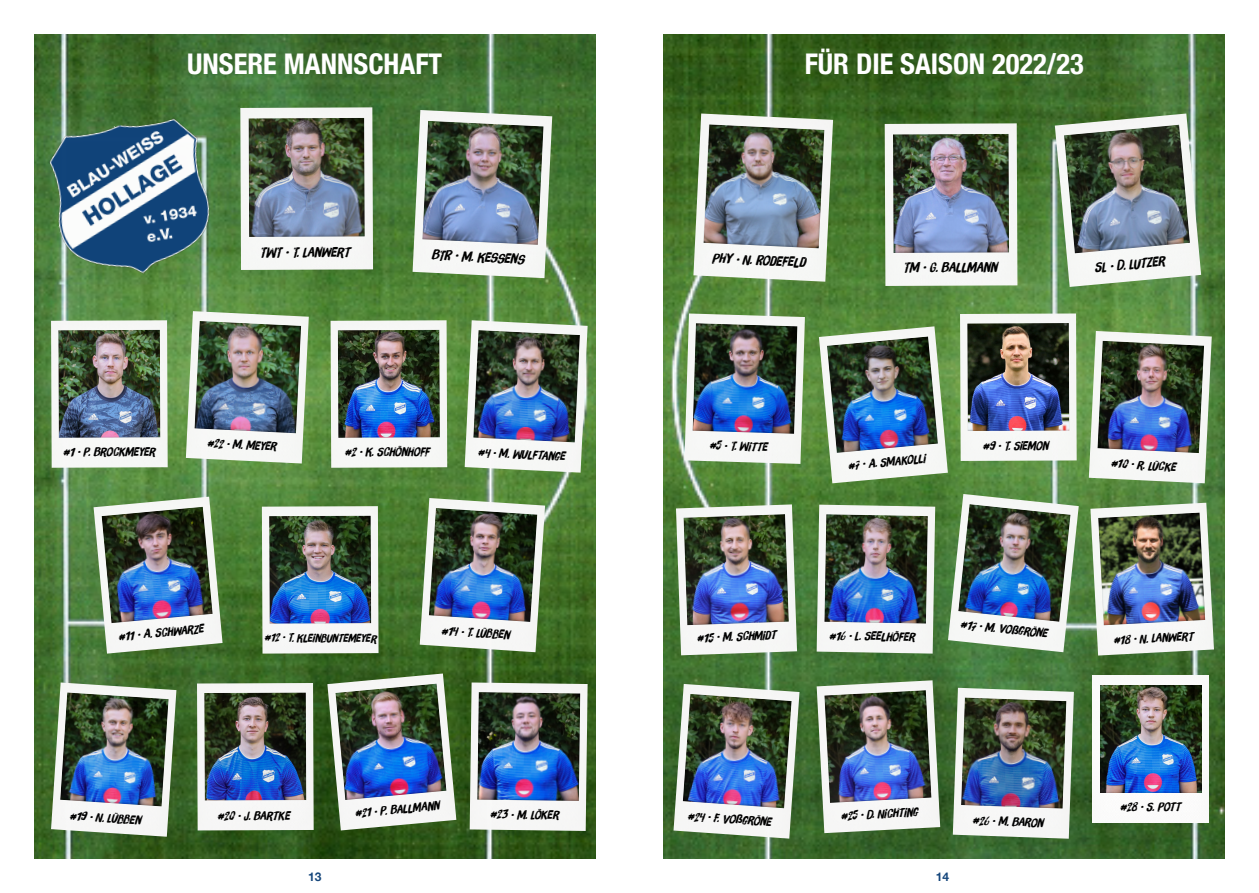
<style>
.page{position:relative;width:1259px;height:893px;background:#fff}
.page>*{position:absolute;margin:0;border:0;box-sizing:border-box;transform-origin:0 0}
.t1{font:700 condensed 28.5px "Helvetica Neue";color:#fff}
.t2{font:13.5px "Brush Up Too W01";color:#000}
.t3{font:12px "Brush Up Too W01";color:#000}
.t4{font:700 12px "Helvetica Neue";color:#16477c}
.t5{font:11.25px "Brush Up Too W01";color:#000}
</style>
<div class="page">
<img style="left:34px;top:34px;width:561px;height:825px">
<img style="left:663px;top:34px;width:562px;height:825px">
<img style="left:240px;top:107px;width:133px;height:163px">
<img style="left:248px;top:117px;width:117px;height:120px">
<img style="left:412px;top:110px;width:140px;height:168px">
<img style="left:422px;top:120px;width:122px;height:125px">
<img style="left:693px;top:114px;width:140px;height:168px">
<img style="left:703px;top:124px;width:122px;height:124px">
<img style="left:884px;top:123px;width:133px;height:163px">
<img style="left:892px;top:133px;width:117px;height:120px">
<img style="left:1054px;top:114px;width:147px;height:173px">
<img style="left:1063px;top:124px;width:127px;height:130px">
<img style="left:51px;top:320px;width:117px;height:148px">
<img style="left:58px;top:329px;width:103px;height:109px">
<img style="left:186px;top:311px;width:123px;height:152px">
<img style="left:194px;top:321px;width:107px;height:112px">
<img style="left:330px;top:320px;width:117px;height:148px">
<img style="left:337px;top:329px;width:103px;height:109px">
<img style="left:465px;top:320px;width:122px;height:153px">
<img style="left:473px;top:330px;width:107px;height:113px">
<img style="left:94px;top:497px;width:128px;height:157px">
<img style="left:101px;top:506px;width:112px;height:117px">
<img style="left:51px;top:682px;width:125px;height:155px">
<img style="left:60px;top:692px;width:109px;height:114px">
<div style="left:262px;top:506px;width:116px;height:148px;background:#f6f6f5"></div>
<img style="left:269px;top:515px;width:102px;height:109px">
<img style="left:420px;top:498px;width:125px;height:154px">
<img style="left:428px;top:508px;width:110px;height:114px">
<div style="left:197px;top:683px;width:117px;height:147px;background:#f6f6f5"></div>
<img style="left:204px;top:692px;width:103px;height:109px">
<img style="left:327px;top:673px;width:129px;height:157px">
<img style="left:335px;top:683px;width:112px;height:117px">
<img style="left:470px;top:682px;width:117px;height:149px">
<img style="left:477px;top:692px;width:103px;height:109px">
<img style="left:684px;top:313px;width:121px;height:151px">
<img style="left:692px;top:323px;width:106px;height:111px">
<img style="left:819px;top:326px;width:129px;height:157px">
<img style="left:826px;top:336px;width:112px;height:117px">
<div style="left:960px;top:313px;width:116px;height:148px;background:#f6f7f5"></div>
<img style="left:967px;top:323px;width:102px;height:108px">
<img style="left:1088px;top:331px;width:123px;height:152px">
<img style="left:1097px;top:340px;width:107px;height:113px">
<img style="left:676px;top:504px;width:121px;height:151px">
<img style="left:683px;top:514px;width:106px;height:111px">
<img style="left:816px;top:505px;width:119px;height:149px">
<img style="left:824px;top:514px;width:104px;height:110px">
<img style="left:948px;top:494px;width:130px;height:158px">
<img style="left:958px;top:504px;width:113px;height:118px">
<img style="left:1090px;top:503px;width:124px;height:152px">
<img style="left:1097px;top:512px;width:108px;height:113px">
<img style="left:673px;top:684px;width:126px;height:155px">
<img style="left:682px;top:693px;width:110px;height:115px">
<img style="left:816px;top:680px;width:124px;height:153px">
<img style="left:824px;top:690px;width:108px;height:113px">
<img style="left:953px;top:688px;width:121px;height:151px">
<img style="left:960px;top:697px;width:106px;height:112px">
<img style="left:1093px;top:675px;width:116px;height:147px">
<div style="left:1099px;top:685px;width:103px;height:108px;background:#000;opacity:.9"></div>
<img style="left:44px;top:113px;width:176px;height:173px">
<h1 class="t1" style="left:187px;top:40px;width:256px">UNSERE MANNSCHAFT</h1>
<h1 class="t1" style="left:805px;top:40px;width:280px">FÜR DIE SAISON 2022/23</h1>
<p class="t2" style="left:260px;top:244px;width:91px">TWT · T. LANWERT</p>
<p class="t2" style="left:432px;top:247px;width:94px;rotate:3deg">BTR · M. KESSENS</p>
<p class="t2" style="left:712px;top:250px;width:95px;rotate:3deg">PHY · N. RODEFELD</p>
<p class="t2" style="left:903px;top:259px;width:95px">TM · G. BALLMANN</p>
<p class="t2" style="left:1093px;top:259px;width:72px;rotate:-5deg">SL · D. LUTZER</p>
<p class="t3" style="left:63px;top:444px;width:94px">#1 · P. BROCKMEYER</p>
<p class="t3" style="left:207px;top:436px;width:71px;rotate:3deg">#22 · M. MEYER</p>
<p class="t3" style="left:344px;top:444px;width:86px">#2 · K. SCHÖNHOFF</p>
<p class="t3" style="left:478px;top:445px;width:89px;rotate:3deg">#4 · M. WULFTANGE</p>
<p class="t3" style="left:709px;top:438px;width:60px;rotate:2deg">#5 · T. WITTE</p>
<p class="t3" style="left:847px;top:458px;width:79px;rotate:-5deg">#7 · A. SMAKOLLI</p>
<p class="t3" style="left:982px;top:439px;width:67px">#9 · T. SIEMON</p>
<p class="t3" style="left:1111px;top:456px;width:67px;rotate:4deg">#10 · R. LÜCKE</p>
<p class="t3" style="left:117px;top:629px;width:87px;rotate:-5deg">#11 · A. SCHWARZE</p>
<p class="t5" style="left:264px;top:630px;width:113px;rotate:1deg">#12 · T. KLEINBUNTEMEYER</p>
<p class="t3" style="left:442px;top:623px;width:70px;rotate:4deg">#14 · T. LÜBBEN</p>
<p class="t3" style="left:696px;top:631px;width:81px;rotate:-2deg">#15 · M. SCHMIDT</p>
<p class="t3" style="left:829px;top:628px;width:87px;rotate:1deg">#16 · L. SEELHÖFER</p>
<p class="t3" style="left:961px;top:617px;width:89px;rotate:6deg">#17 · M. VOßGRÖNE</p>
<p class="t3" style="left:70px;top:808px;width:73px;rotate:4deg">#19 · N. LÜBBEN</p>
<p class="t3" style="left:217px;top:809px;width:74px">#20 · J. BARTKE</p>
<p class="t3" style="left:354px;top:806px;width:86px;rotate:-5deg">#21 · P. BALLMANN</p>
<p class="t3" style="left:490px;top:807px;width:70px;rotate:1deg">#23 · M. LÖKER</p>
<p class="t3" style="left:688px;top:809px;width:85px;rotate:4deg">#24 · F. VOßGRÖNE</p>
<p class="t3" style="left:840px;top:809px;width:79px;rotate:-3deg">#25 · D. NICHTING</p>
<p class="t4" style="left:308px;top:867px;width:15px">13</p>
<p class="t4" style="left:936px;top:867px;width:15px">14</p>
<p class="t3" style="left:972px;top:813px;width:72px;rotate:2deg">#26 · M. BARON</p>
<p class="t3" style="left:1112px;top:633px;width:82px;rotate:-3deg">#18 · N. LANWERT</p>
<p class="t3" style="left:1119px;top:800px;width:62px">#28 · S. POTT</p>
</div>
